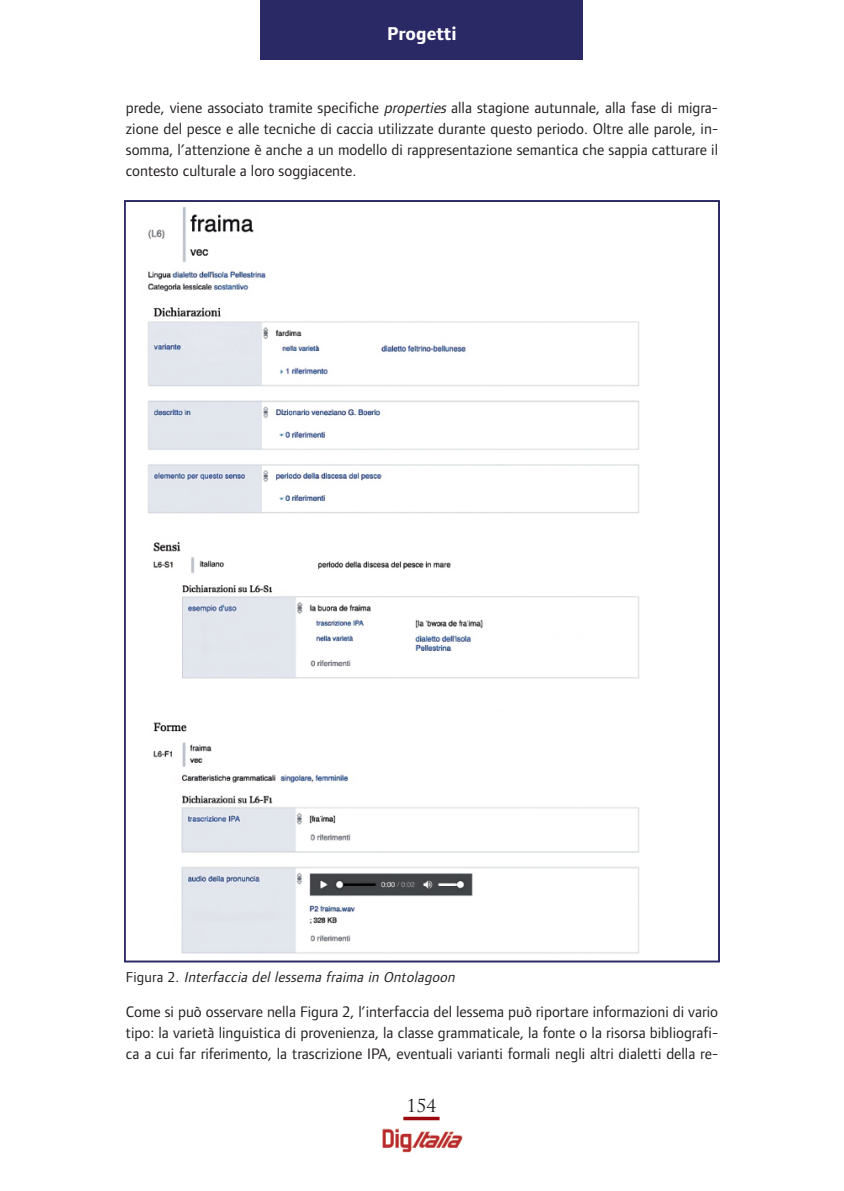
<style>
.page{position:relative;width:844px;height:1191px;background:#fff}
.page>*{position:absolute;margin:0;border:0;box-sizing:border-box;transform-origin:0 0}
.t1{font:700 19.25px "Foundry Form Sans";color:#fff}
.t2{font:17.5px "Trajan Pro";color:#231f20}
.t3{font:15.75px/21px "Foundry Form Sans";color:#231f20;text-align:justify}
.t4{font:italic 14.88px "Foundry Form Sans";color:#231f20}
.s1{font-style:italic}
.s2{font-style:normal}
</style>
<div class="page">
<img style="left:382px;top:1128px;width:81px;height:24px">
<div style="left:260px;top:0;width:323px;height:60px;background:#2b2866"></div>
<svg style="left:403px;top:1116px;width:36px;height:4px"></svg>
<img style="left:147px;top:207px;width:493px;height:747px">
<p class="t1" style="left:387px;top:26px;width:71px">Progetti</p>
<p class="t3" style="left:126px;top:99px;width:593px">prede, viene associato tramite specifiche <span class="s1">properties</span> alla stagione autunnale, alla fase di migra&shy;zione del pesce e alle tecniche di caccia utilizzate durante questo periodo. Oltre alle parole, in&shy;somma, l’attenzione è anche a un modello di rappresentazione semantica che sappia catturare il contesto culturale a loro soggiacente.</p>
<p class="t4" style="left:126px;top:971px;width:333px"><span class="s2">F i g u r a 2 .</span> Interfaccia del lessema fraima in Ontolagoon</p>
<p class="t3" style="left:126px;top:1002px;width:593px">Come si può osservare nella Figura 2, l’interfaccia del lessema può riportare informazioni di vario tipo: la varietà linguistica di provenienza, la classe grammaticale, la fonte o la risorsa bibliografi&shy;ca a cui far riferimento, la trascrizione IPA, eventuali varianti formali negli altri dialetti della re-</p>
<p class="t2" style="left:406px;top:1099px;width:31px">154</p>
</div>
